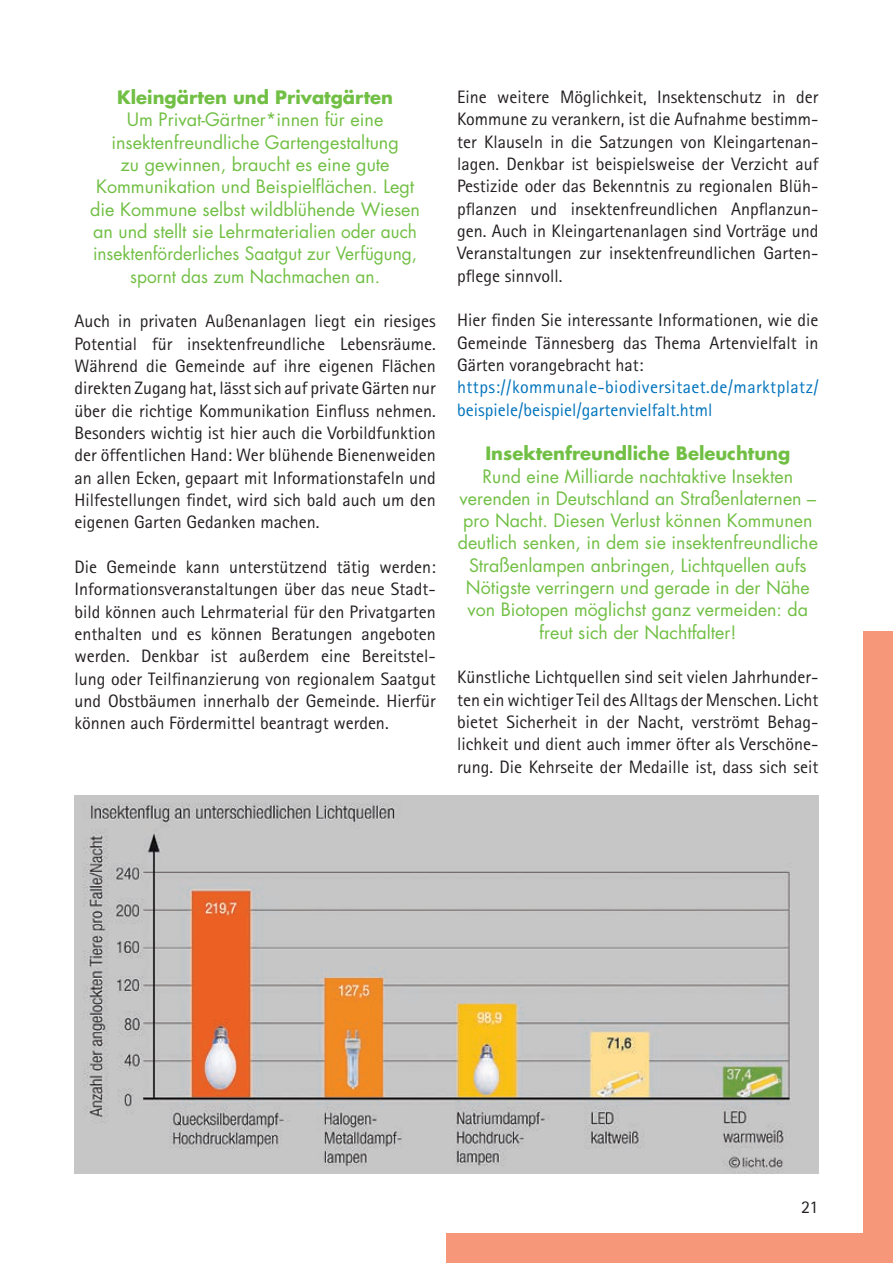
<style>
.page{position:relative;width:893px;height:1263px;background:#fff}
.page>*{position:absolute;margin:0;border:0;box-sizing:border-box;transform-origin:0 0}
.t1{font:18px/22.4px "Agfa Rotis Sans Serif";color:#231f20;text-align:justify}
.t2{font:18px/22.4px "Futura Std";color:#71bf44;text-align:center}
.t3{font:18px/22.4px "Agfa Rotis Sans Serif";letter-spacing:.025em;color:#0073bc}
.t4{font:700 18px "Futura Std";color:#71bf44}
</style>
<div class="page">
<img style="left:74px;top:796px;width:745px;height:378px">
<div style="left:446px;top:1233px;width:447px;height:30px;background:#f6977a"></div>
<div style="left:863px;top:631px;width:30px;height:632px;background:#f6977a"></div>
<p class="t4" style="left:117px;top:85px;width:277px">Kleingärten und Privatgärten</p>
<p class="t2" style="left:90px;top:109px;width:331px">Um Privat-Gärtner*innen für eine insektenfreundliche Gartengestaltung<br>zu gewinnen, braucht es eine gute Kommunikation und Beispielflächen. Legt die Kommune selbst wildblühende Wiesen an und stellt sie Lehrmaterialien oder auch insektenförderliches Saatgut zur Verfügung, spornt das zum Nachmachen an.</p>
<p class="t1" style="left:74px;top:310px;width:363px">Auch in privaten Außenanlagen liegt ein riesiges Potential für insektenfreundliche Lebensräume.<br>Während die Gemeinde auf ihre eigenen Flächen direkten Zugang hat, lässt sich auf private Gärten nur über die richtige Kommunikation Einfluss nehmen.<br>Besonders wichtig ist hier auch die Vorbildfunktion der öffentlichen Hand: Wer blühende Bienenweiden an allen Ecken, gepaart mit Informationstafeln und Hilfestellungen findet, wird sich bald auch um den eigenen Garten Gedanken machen.</p>
<p class="t1" style="left:74px;top:555px;width:363px">Die Gemeinde kann unterstützend tätig werden:<br>Informationsveranstaltungen über das neue Stadt&shy;bild können auch Lehrmaterial für den Privatgarten enthalten und es können Beratungen angeboten werden. Denkbar ist außerdem eine Bereitstel&shy;lung oder Teilfinanzierung von regionalem Saatgut und Obstbäumen innerhalb der Gemeinde. Hierfür können auch Fördermittel beantragt werden.</p>
<p class="t1" style="left:457px;top:86px;width:363px">Eine weitere Möglichkeit, Insektenschutz in der Kommune zu verankern, ist die Aufnahme bestimm&shy;ter Klauseln in die Satzungen von Kleingartenan&shy;lagen. Denkbar ist beispielsweise der Verzicht auf Pestizide oder das Bekenntnis zu regionalen Blüh&shy;pflanzen und insektenfreundlichen Anpflanzun&shy;gen. Auch in Kleingartenanlagen sind Vorträge und Veranstaltungen zur insektenfreundlichen Garten&shy;pflege sinnvoll.</p>
<p class="t1" style="left:457px;top:309px;width:363px">Hier finden Sie interessante Informationen, wie die Gemeinde Tännesberg das Thema Artenvielfalt in Gärten vorangebracht hat:</p>
<p class="t3" style="left:457px;top:376px;width:363px">https://kommunale-biodiversitaet.de/marktplatz/ beispiele/beispiel/gartenvielfalt.html</p>
<p class="t4" style="left:485px;top:441px;width:306px">Insektenfreundliche Beleuchtung</p>
<p class="t2" style="left:458px;top:465px;width:362px">Rund eine Milliarde nachtaktive Insekten verenden in Deutschland an Straßenlaternen – pro Nacht. Diesen Verlust können Kommunen deutlich senken, in dem sie insektenfreundliche Straßenlampen anbringen, Lichtquellen aufs Nötigste verringern und gerade in der Nähe von Biotopen möglichst ganz vermeiden: da freut sich der Nachtfalter!</p>
<p class="t1" style="left:457px;top:666px;width:363px">Künstliche Lichtquellen sind seit vielen Jahrhunder&shy;ten ein wichtiger Teil des Alltags der Menschen. Licht bietet Sicherheit in der Nacht, verströmt Behag&shy;lichkeit und dient auch immer öfter als Verschöne&shy;rung. Die Kehrseite der Medaille ist, dass sich seit</p>
<p class="t1" style="left:801px;top:1195px;width:19px">21</p>
</div>
